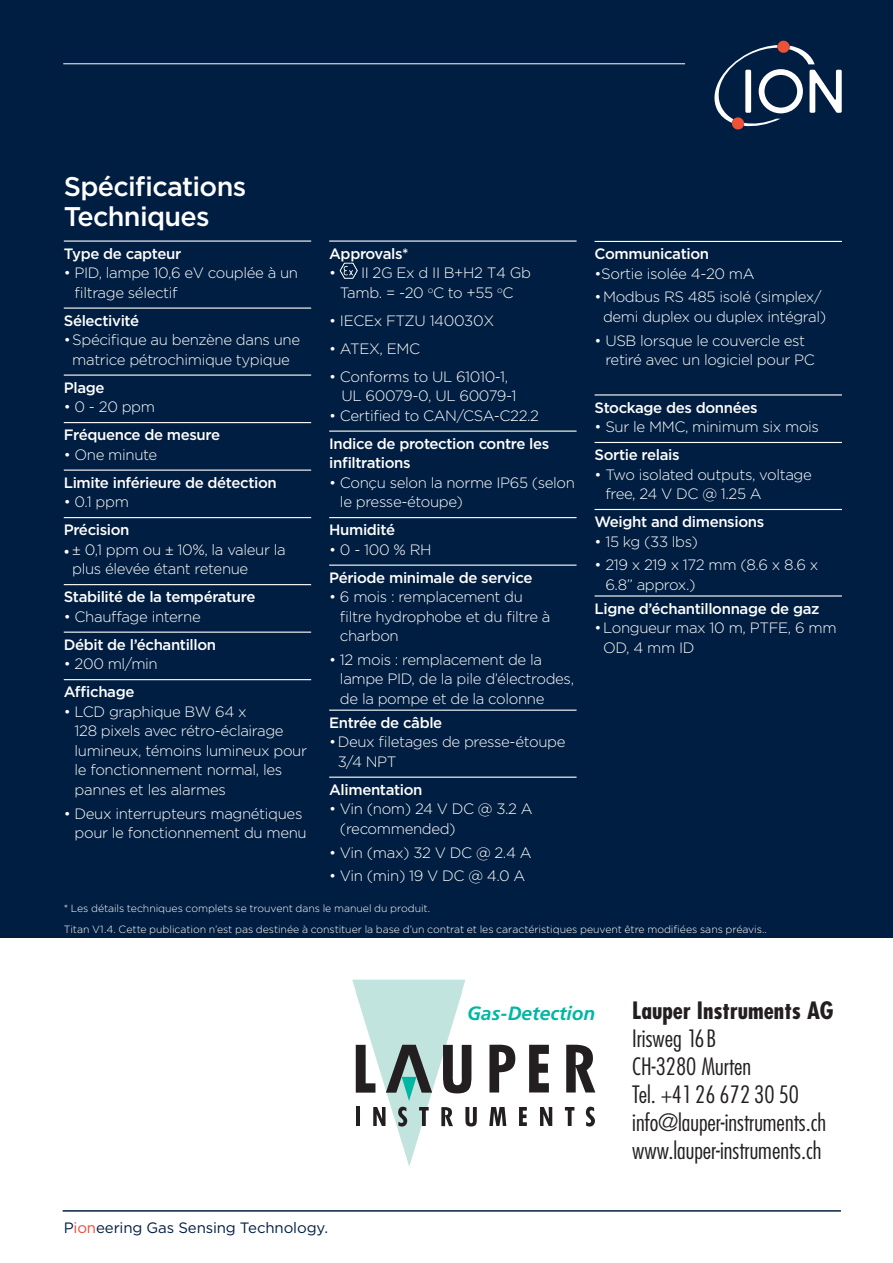
<style>
.page{position:relative;width:893px;height:1263px;background:#fff}
.page>*{position:absolute;margin:0;border:0;box-sizing:border-box;transform-origin:0 0}
.t1{font:500 27px/30px "Gotham";letter-spacing:-.025em;color:#fff}
.t2{font:300 condensed 23.25px/27.9px "Futura";color:#231f20;scale:1.05 1}
.t3{font:700 condensed 23.25px "Futura";color:#231f20;scale:1.05 1}
.t4{font:italic 700 19.2px "Frutiger";color:#00b7a3}
.t5{font:300 15px/19.5px "Gotham";letter-spacing:-.025em;color:#fff}
.t6{font:500 15px/19.5px "Gotham";letter-spacing:-.025em;color:#fff}
.t7{font:15px "Gotham";letter-spacing:-.01em;color:#001e41}
.t8{font:300 10.5px "Gotham";letter-spacing:-.005em;color:#fff}
.s1{font-family:"Minion Pro";font-weight:400}
.s2{color:#ed4b38}
</style>
<div class="page">
<div style="left:0;top:0;width:893px;height:938px;background:#001e41"></div>
<hr style="left:63px;top:1211px;width:778px;height:1px;background:#001e41">
<hr style="left:64px;top:240px;width:247px;height:2px;background:#fff">
<hr style="left:64px;top:307px;width:247px;height:2px;background:#fff">
<hr style="left:64px;top:374px;width:247px;height:2px;background:#fff">
<hr style="left:64px;top:422px;width:247px;height:1px;background:#fff">
<hr style="left:64px;top:469px;width:247px;height:2px;background:#fff">
<hr style="left:64px;top:517px;width:247px;height:1px;background:#fff">
<hr style="left:64px;top:584px;width:247px;height:1px;background:#fff">
<hr style="left:64px;top:632px;width:247px;height:1px;background:#fff">
<hr style="left:64px;top:679px;width:247px;height:1px;background:#fff">
<hr style="left:63px;top:64px;width:622px;height:1px;background:#fff">
<hr style="left:63px;top:1210px;width:778px;height:1px;background:#001e41">
<svg style="left:714px;top:40px;width:128px;height:90px"></svg>
<hr style="left:329px;top:240px;width:248px;height:2px;background:#fff">
<hr style="left:329px;top:430px;width:248px;height:2px;background:#fff">
<hr style="left:329px;top:517px;width:248px;height:1px;background:#fff">
<hr style="left:329px;top:565px;width:248px;height:1px;background:#fff">
<hr style="left:329px;top:710px;width:248px;height:1px;background:#fff">
<hr style="left:329px;top:777px;width:248px;height:1px;background:#fff">
<img style="left:340px;top:263px;width:17px;height:15px">
<hr style="left:595px;top:241px;width:247px;height:1px;background:#fff">
<hr style="left:595px;top:394px;width:247px;height:1px;background:#fff">
<hr style="left:595px;top:442px;width:247px;height:1px;background:#fff">
<hr style="left:595px;top:509px;width:247px;height:1px;background:#fff">
<hr style="left:595px;top:595px;width:247px;height:1px;background:#fff">
<svg style="left:586px;top:1107px;width:9px;height:19px"></svg>
<svg style="left:565px;top:1107px;width:9px;height:19px"></svg>
<svg style="left:540px;top:1107px;width:12px;height:19px"></svg>
<svg style="left:519px;top:1107px;width:8px;height:19px"></svg>
<svg style="left:489px;top:1107px;width:17px;height:19px"></svg>
<svg style="left:566px;top:1044px;width:29px;height:48px"></svg>
<svg style="left:529px;top:1045px;width:20px;height:47px"></svg>
<svg style="left:489px;top:1044px;width:27px;height:48px"></svg>
<svg style="left:352px;top:980px;width:125px;height:186px"></svg>
<p class="t1" style="left:64px;top:171px;width:184px">Spécifications<br>Techniques</p>
<p class="t6" style="left:64px;top:243px;width:119px">Type de capteur</p>
<p class="t5" style="left:75px;top:263px;width:225px;text-indent:-11px">• PID, lampe 10,6 eV couplée à un filtrage sélectif</p>
<p class="t6" style="left:64px;top:310px;width:77px">Sélectivité</p>
<p class="t5" style="left:64px;top:330px;width:238px;text-align:center">•Spécifique au benzène dans une matrice pétrochimique typique</p>
<p class="t6" style="left:64px;top:377px;width:42px">Plage</p>
<p class="t5" style="left:64px;top:397px;width:93px">• 0 - 20 ppm</p>
<p class="t6" style="left:64px;top:425px;width:158px">Fréquence de mesure</p>
<p class="t5" style="left:64px;top:444px;width:95px">• One minute</p>
<p class="t6" style="left:64px;top:472px;width:215px">Limite inférieure de détection</p>
<p class="t5" style="left:64px;top:492px;width:67px">• 0.1 ppm</p>
<p class="t6" style="left:64px;top:520px;width:67px">Précision</p>
<p class="t5" style="left:72px;top:539px;width:215px;text-indent:-9px"><span class="s1">• ±</span> 0,1 ppm ou <span class="s1">±</span> 10%, la valeur la plus élevée étant retenue</p>
<p class="t6" style="left:64px;top:587px;width:193px">Stabilité de la température</p>
<p class="t5" style="left:64px;top:606px;width:139px">• Chauffage interne</p>
<p class="t6" style="left:64px;top:634px;width:154px">Débit de l’échantillon</p>
<p class="t5" style="left:64px;top:654px;width:96px">• 200 ml/min</p>
<p class="t6" style="left:64px;top:682px;width:72px">Affichage</p>
<p class="t5" style="left:75px;top:701px;width:234px;text-indent:-11px">• LCD graphique BW 64 x<br>128 pixels avec rétro-éclairage lumineux, témoins lumineux pour le fonctionnement normal, les pannes et les alarmes</p>
<p class="t5" style="left:64px;top:803px;width:244px;text-align:right">• Deux interrupteurs magnétiques pour le fonctionnement du menu</p>
<p class="t6" style="left:329px;top:243px;width:81px">Approvals*</p>
<p class="t5" style="left:329px;top:263px;width:204px;text-align:center">• II 2G Ex d II B+H2 T4 Gb<br>Tamb. = -20 <sup>o</sup>C to +55 <sup>o</sup>C</p>
<p class="t5" style="left:329px;top:310px;width:167px">• IECEx FTZU 140030X</p>
<p class="t5" style="left:329px;top:338px;width:92px">• ATEX, EMC</p>
<p class="t5" style="left:329px;top:366px;width:181px">• Conforms to UL 61010-1,</p>
<p class="t5" style="left:342px;top:386px;width:176px">UL 60079-0, UL 60079-1</p>
<p class="t5" style="left:329px;top:405px;width:211px">• Certified to CAN/CSA-C22.2</p>
<p class="t6" style="left:329px;top:433px;width:222px">Indice de protection contre les infiltrations</p>
<p class="t5" style="left:340px;top:472px;width:237px;text-indent:-11px">• Conçu selon la norme IP65 (selon le presse-étoupe)</p>
<p class="t6" style="left:329px;top:520px;width:67px">Humidité</p>
<p class="t5" style="left:329px;top:539px;width:104px">• 0 - 100 % RH</p>
<p class="t6" style="left:329px;top:567px;width:205px">Période minimale de service</p>
<p class="t5" style="left:340px;top:587px;width:212px;text-indent:-11px">• 6 mois : remplacement du filtre hydrophobe et du filtre à charbon</p>
<p class="t5" style="left:340px;top:649px;width:236px;text-indent:-11px">• 12 mois : remplacement de la lampe PID, de la pile d’électrodes, de la pompe et de la colonne</p>
<p class="t6" style="left:329px;top:712px;width:115px">Entrée de câble</p>
<p class="t5" style="left:338px;top:732px;width:229px;text-indent:-9px">•Deux filetages de presse-étoupe<br>3/4 NPT</p>
<p class="t6" style="left:329px;top:779px;width:95px">Alimentation</p>
<p class="t5" style="left:340px;top:799px;width:194px;text-indent:-11px">• Vin (nom) 24 V DC @ 3.2 A (recommended)</p>
<p class="t5" style="left:329px;top:842px;width:204px">• Vin (max) 32 V DC @ 2.4 A</p>
<p class="t5" style="left:329px;top:866px;width:198px">• Vin (min) 19 V DC @ 4.0 A</p>
<p class="t6" style="left:595px;top:244px;width:116px">Communication</p>
<p class="t5" style="left:595px;top:263px;width:162px">•Sortie isolée 4-20 mA</p>
<p class="t5" style="left:595px;top:287px;width:233px;text-align:center">•Modbus RS 485 isolé (simplex/ demi duplex ou duplex intégral)</p>
<p class="t5" style="left:605px;top:330px;width:211px;text-indent:-11px">• USB lorsque le couvercle est retiré avec un logiciel pour PC</p>
<p class="t6" style="left:595px;top:397px;width:164px">Stockage des données</p>
<p class="t5" style="left:595px;top:417px;width:226px">• Sur le MMC, minimum six mois</p>
<p class="t6" style="left:595px;top:445px;width:87px">Sortie relais</p>
<p class="t5" style="left:605px;top:464px;width:208px;text-indent:-11px">• Two isolated outputs, voltage free, 24 V DC @ 1.25 A</p>
<p class="t6" style="left:595px;top:512px;width:171px">Weight and dimensions</p>
<p class="t5" style="left:595px;top:531px;width:105px">• 15 kg (33 lbs)</p>
<p class="t5" style="left:605px;top:555px;width:214px;text-indent:-11px">• 219 x 219 x 172 mm (8.6 x 8.6 x<br>6.8” approx.)</p>
<p class="t6" style="left:595px;top:598px;width:226px">Ligne d’échantillonnage de gaz</p>
<p class="t5" style="left:603px;top:618px;width:235px;text-indent:-9px">•Longueur max 10 m, PTFE, 6 mm<br>OD, 4 mm ID</p>
<p class="t8" style="left:64px;top:902px;width:368px">* Les détails techniques complets se trouvent dans le manuel du produit.</p>
<p class="t8" style="left:64px;top:923px;width:705px">Titan V1.4. Cette publication n’est pas destinée à constituer la base d’un contrat et les caractéristiques peuvent être modifiées sans préavis..</p>
<p class="t7" style="left:64px;top:1219px;width:266px">P<span class="s2">ion</span>eering Gas Sensing Technology.</p>
<p class="t4" style="left:467px;top:1002px;width:130px">Gas-Detection</p>
<h2 class="t3" style="left:632px;top:996px;width:193px">Lauper Instruments AG</h2>
<h2 class="t2" style="left:632px;top:1024px;width:186px">Irisweg 16B<br>CH-3280 Murten<br>Tel. +41 26 672 30 50 info@lauper-instruments.ch www.lauper-instruments.ch</h2>
</div>
